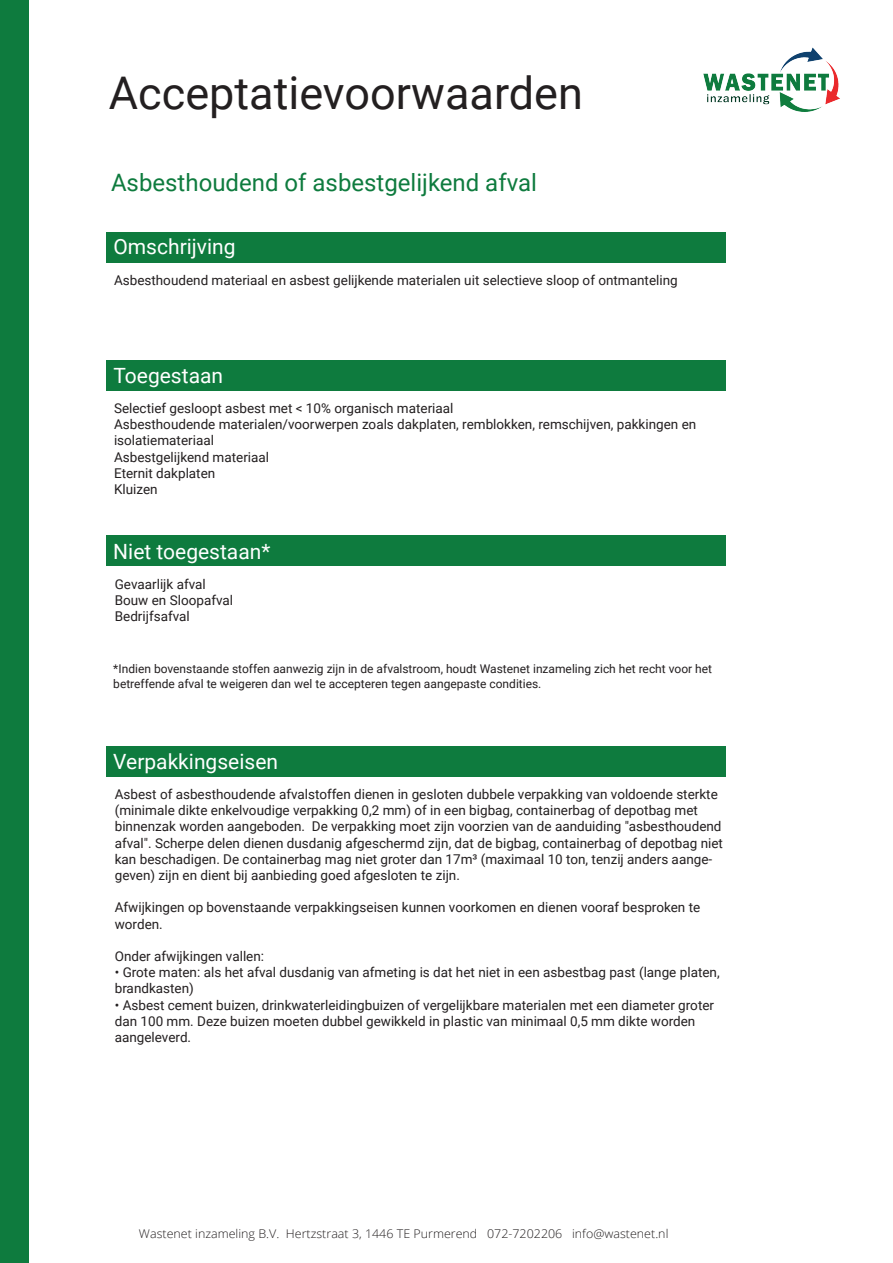
<style>
.page{position:relative;width:893px;height:1263px;background:#fff}
.page>*{position:absolute;margin:0;border:0;box-sizing:border-box;transform-origin:0 0}
.t1{font:45px "Roboto";color:#231f20}
.t2{font:24px "Roboto";color:#0e7b3e}
.t3{font:21px "Roboto";color:#fff}
.t4{font:13.5px/16.2px "Roboto";color:#231f20}
.t5{font:12px/14.4px "Roboto";color:#231f20}
.t6{font:300 12px "Open Sans";color:#231f20;scale:1.04 1}
</style>
<div class="page">
<div style="left:106px;top:536px;width:620px;height:30px;background:#0e7b3e"></div>
<div style="left:106px;top:361px;width:620px;height:30px;background:#0e7b3e"></div>
<div style="left:0;top:0;width:28px;height:1263px;background:#0e7b3e"></div>
<img style="left:703px;top:47px;width:137px;height:65px">
<div style="left:106px;top:232px;width:620px;height:30px;background:#0e7b3e"></div>
<div style="left:106px;top:746px;width:620px;height:30px;background:#0e7b3e"></div>
<h1 class="t1" style="left:109px;top:61px;width:475px">Acceptatievoorwaarden</h1>
<h2 class="t2" style="left:111px;top:165px;width:427px">Asbesthoudend of asbestgelijkend afval</h2>
<h3 class="t3" style="left:113px;top:232px;width:124px">Omschrijving</h3>
<p class="t4" style="left:114px;top:272px;width:565px">Asbesthoudend materiaal en asbest gelijkende materialen uit selectieve sloop of ontmanteling</p>
<h3 class="t3" style="left:113px;top:360px;width:111px">Toegestaan</h3>
<p class="t4" style="left:114px;top:400px;width:584px">Selectief gesloopt asbest met &lt; 10% organisch materiaal<br>Asbesthoudende materialen/voorwerpen zoals dakplaten, remblokken, remschijven, pakkingen en isolatiemateriaal<br>Asbestgelijkend materiaal<br>Eternit dakplaten<br>Kluizen</p>
<h3 class="t3" style="left:113px;top:537px;width:159px">Niet toegestaan*</h3>
<p class="t4" style="left:115px;top:575px;width:120px">Gevaarlijk afval<br>Bouw en Sloopafval<br>Bedrijfsafval</p>
<p class="t5" style="left:113px;top:661px;width:600px">*Indien bovenstaande stoffen aanwezig zijn in de afvalstroom, houdt Wastenet inzameling zich het recht voor het betreffende afval te weigeren dan wel te accepteren tegen aangepaste condities.</p>
<h3 class="t3" style="left:113px;top:747px;width:166px">Verpakkingseisen</h3>
<p class="t4" style="left:115px;top:786px;width:610px">Asbest of asbesthoudende afvalstoffen dienen in gesloten dubbele verpakking van voldoende sterkte (minimale dikte enkelvoudige verpakking 0,2 mm) of in een bigbag, containerbag of depotbag met binnenzak worden aangeboden. De verpakking moet zijn voorzien van de aanduiding "asbesthoudend afval". Scherpe delen dienen dusdanig afgeschermd zijn, dat de bigbag, containerbag of depotbag niet kan beschadigen. De containerbag mag niet groter dan 17m³ (maximaal 10 ton, tenzij anders aange&shy;geven) zijn en dient bij aanbieding goed afgesloten te zijn.</p>
<p class="t4" style="left:115px;top:899px;width:587px">Afwijkingen op bovenstaande verpakkingseisen kunnen voorkomen en dienen vooraf besproken te worden.</p>
<p class="t4" style="left:115px;top:948px;width:151px">Onder afwijkingen vallen:</p>
<p class="t4" style="left:115px;top:964px;width:606px">• Grote maten: als het afval dusdanig van afmeting is dat het niet in een asbestbag past (lange platen, brandkasten)</p>
<p class="t4" style="left:115px;top:996px;width:601px">• Asbest cement buizen, drinkwaterleidingbuizen of vergelijkbare materialen met een diameter groter dan 100 mm. Deze buizen moeten dubbel gewikkeld in plastic van minimaal 0,5 mm dikte worden aangeleverd.</p>
<p class="t6" style="left:139px;top:1226px;width:511px">Wastenet inzameling B.V. Hertzstraat 3, 1446 TE Purmerend 072-7202206 info@wastenet.nl</p>
</div>
